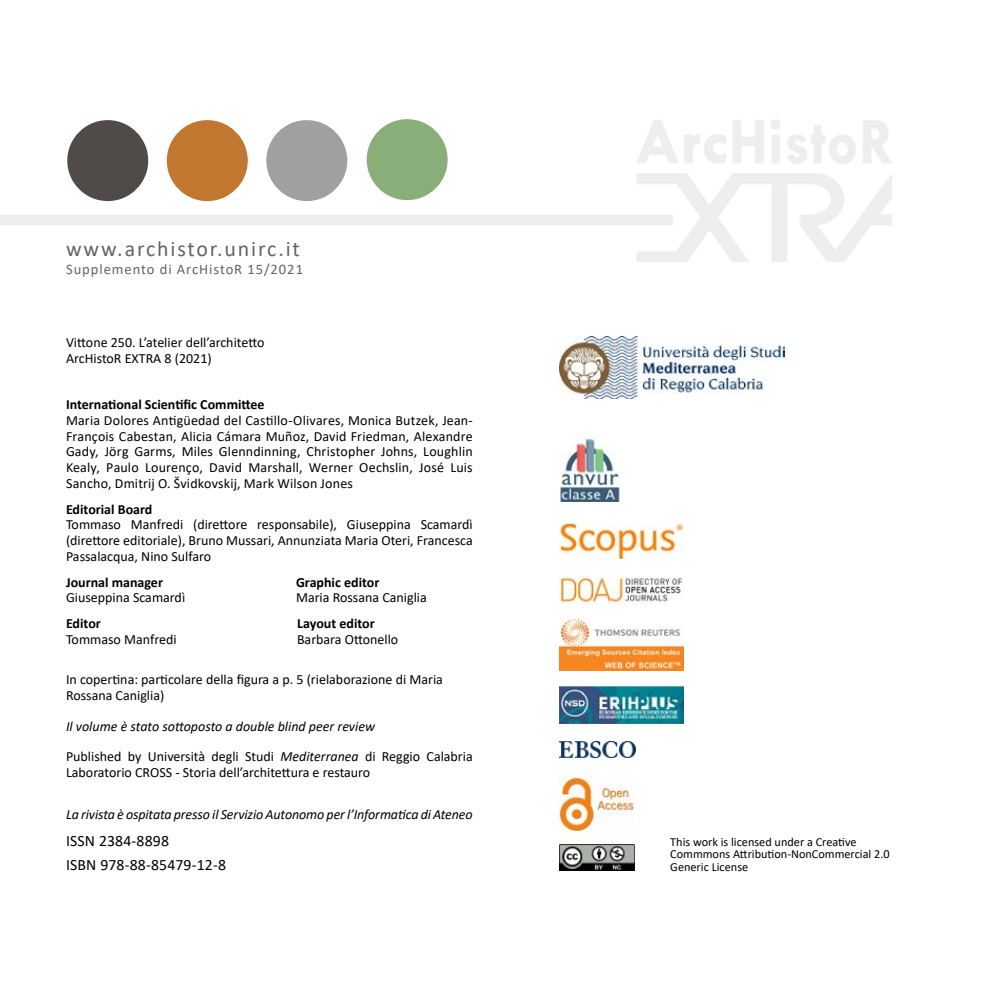
<style>
.page{position:relative;width:993px;height:993px;background:#fff}
.page>*{position:absolute;margin:0;border:0;box-sizing:border-box;transform-origin:0 0}
.t1{font:21.88px "Calibri";color:#646464}
.t2{font:15.75px/23.6px "Calibri";letter-spacing:.01em;color:#000}
.t3{font:14.53px "Calibri";letter-spacing:.065em;color:#646464}
.t4{font:14px/15.8px "Calibri";color:#000}
.t5{font:italic 14px/30.6px "Calibri";letter-spacing:-.01em;color:#000}
.t6{font:700 14px "Calibri";color:#000}
.t7{font:12.25px/12.2px "Calibri";color:#000}
.s1{font-style:normal}
</style>
<div class="page">
<img style="left:559px;top:844px;width:75px;height:26px">
<img style="left:559px;top:775px;width:76px;height:56px">
<div style="left:167px;top:120px;width:81px;height:81px;background:#c17730;border-radius:50%"></div>
<div style="left:266px;top:120px;width:81px;height:81px;background:#a0a0a0;border-radius:50%"></div>
<div style="left:67px;top:120px;width:81px;height:81px;background:#504b49;border-radius:50%"></div>
<div style="left:366px;top:119px;width:81px;height:81px;background:#89ae79;border-radius:50%"></div>
<img style="left:560px;top:436px;width:59px;height:65px">
<img style="left:559px;top:576px;width:124px;height:28px">
<img style="left:559px;top:617px;width:124px;height:53px">
<img style="left:559px;top:741px;width:76px;height:16px">
<img style="left:559px;top:523px;width:125px;height:35px">
<img style="left:559px;top:686px;width:124px;height:37px">
<img style="left:559px;top:336px;width:225px;height:62px">
<h1 class="t1" style="left:66px;top:233px;width:235px">www.archistor.unirc.it</h1>
<p class="t3" style="left:66px;top:259px;width:238px">Supplemento di ArcHistoR 15/2021</p>
<p class="t4" style="left:66px;top:334px;width:200px">Vittone 250. L’atelier dell’architetto<br>ArcHistoR EXTRA 8 (2021)</p>
<p class="t6" style="left:66px;top:394px;width:200px">International Scientific Committee</p>
<p class="t4" style="left:66px;top:412px;width:408px;text-align:justify">Maria Dolores Antigüedad del Castillo-Olivares, Monica Butzek, Jean-François Cabestan, Alicia Cámara Muñoz, David Friedman, Alexandre Gady, Jörg Garms, Miles Glenndinning, Christopher Johns, Loughlin Kealy, Paulo Lourenço, David Marshall, Werner Oechslin, José Luis Sancho, Dmitrij O. Švidkovskij, Mark Wilson Jones</p>
<p class="t6" style="left:66px;top:499px;width:88px">Editorial Board</p>
<p class="t4" style="left:66px;top:516px;width:408px;text-align:justify">Tommaso Manfredi (direttore responsabile), Giuseppina Scamardì (direttore editoriale), Bruno Mussari, Annunziata Maria Oteri, Francesca Passalacqua, Nino Sulfaro</p>
<p class="t6" style="left:66px;top:571px;width:98px">Journal manager</p>
<p class="t6" style="left:296px;top:571px;width:85px">Graphic editor</p>
<p class="t4" style="left:66px;top:589px;width:121px">Giuseppina Scamardì</p>
<p class="t4" style="left:296px;top:589px;width:132px">Maria Rossana Caniglia</p>
<p class="t6" style="left:66px;top:613px;width:36px">Editor</p>
<p class="t6" style="left:297px;top:613px;width:79px">Layout editor</p>
<p class="t4" style="left:66px;top:630px;width:112px">Tommaso Manfredi</p>
<p class="t4" style="left:297px;top:630px;width:103px">Barbara Ottonello</p>
<p class="t4" style="left:66px;top:671px;width:378px">In copertina: particolare della figura a p. 5 (rielaborazione di Maria<br>Rossana Caniglia)</p>
<p class="t5" style="left:66px;top:710px;width:408px">Il volume è stato sottoposto a double blind peer review<br><span class="s1">Published by Università degli Studi</span> Mediterranea <span class="s1">di Reggio Calabria</span></p>
<p class="t4" style="left:66px;top:764px;width:306px">Laboratorio CROSS - Storia dell’architettura e restauro</p>
<p class="t5" style="left:66px;top:797px;width:408px">La rivista è ospitata presso il Servizio Autonomo per l’Informatica di Ateneo</p>
<p class="t2" style="left:66px;top:828px;width:161px">ISSN 2384-8898<br>ISBN 978-88-85479-12-8</p>
<p class="t7" style="left:670px;top:835px;width:221px">This work is licensed under a Creative<br>Commmons Attribution-NonCommercial 2.0<br>Generic License</p>
</div>
